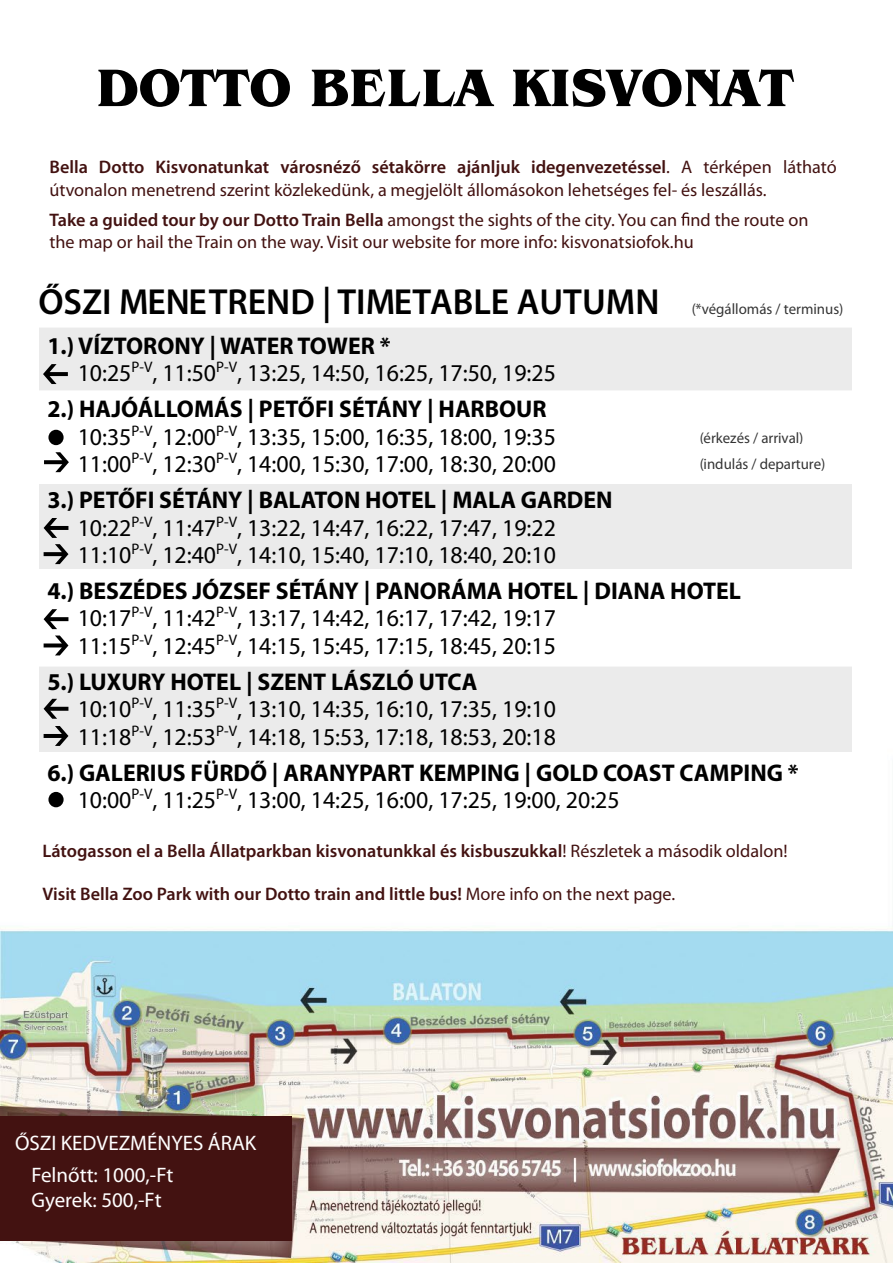
<style>
.page{position:relative;width:893px;height:1263px;background:#fff}
.page>*{position:absolute;margin:0;border:0;box-sizing:border-box;transform-origin:0 0}
.t1{font:700 54.6px "Benguiat IT Cby BT";color:#000}
.t2{font:600 36.3px "Myriad Pro";color:#000}
.t3{font:24.3px/27.3px "Myriad Pro";color:#000}
.t4{font:700 24.3px/27.3px "Myriad Pro";color:#000}
.t5{font:21px/31.2px "Myriad Pro";color:#fff}
.t6{font:18.15px/22.4px "Myriad Pro";color:#431211}
.t7{font:600 18.15px "Myriad Pro";color:#431211}
.t8{font:15.15px/27px "Myriad Pro";color:#000}
.s1{font-weight:600}
.s2{font-weight:700}
.s3{font-weight:400}
</style>
<div class="page">
<img style="left:0;top:216px;width:893px;height:1047px">
<svg style="left:681px;top:212px;width:8px;height:14px"></svg>
<div style="left:40px;top:327px;width:811px;height:64px;background:#ebebeb"></div>
<div style="left:40px;top:484px;width:811px;height:84px;background:#ebebeb"></div>
<div style="left:40px;top:667px;width:811px;height:84px;background:#ebebeb"></div>
<svg style="left:44px;top:544px;width:24px;height:20px"></svg>
<svg style="left:44px;top:452px;width:25px;height:20px"></svg>
<svg style="left:43px;top:364px;width:25px;height:20px"></svg>
<svg style="left:44px;top:635px;width:24px;height:20px"></svg>
<svg style="left:44px;top:726px;width:24px;height:20px"></svg>
<div style="left:48px;top:430px;width:16px;height:15px;background:#000;border-radius:50%"></div>
<div style="left:48px;top:792px;width:16px;height:15px;background:#000;border-radius:50%"></div>
<svg style="left:44px;top:699px;width:24px;height:20px"></svg>
<svg style="left:44px;top:609px;width:24px;height:20px"></svg>
<svg style="left:44px;top:518px;width:24px;height:20px"></svg>
<div style="left:0;top:1116px;width:291px;height:124px;background:#431211"></div>
<h1 class="t1" style="left:96px;top:54px;width:699px">DOTTO BELLA KISVONAT</h1>
<p class="t6" style="left:49px;top:156px;width:789px"><span class="s1">Bella Dotto Kisvonatunkat városnéző sétakörre ajánljuk idegenvezetéssel</span>. A térképen látható útvonalon menetrend szerint közlekedünk, a megjelölt állomásokon lehetséges fel- és leszállás.</p>
<p class="t6" style="left:49px;top:208px;width:760px"><span class="s1">Take a guided tour by our Dotto Train Bella</span> amongst the sights of the city. You can nd the route on the map or hail the Train on the way. Visit our website for more info: kisvonatsiofok.hu</p>
<h2 class="t2" style="left:38px;top:279px;width:622px">ŐSZI MENETREND | TIMETABLE AUTUMN</h2>
<p class="t3" style="left:78px;top:331px;width:480px;text-indent:-30px"><span class="s2">1.) VÍZTORONY | WATER TOWER *<br></span>10:25<sup>P-V</sup>, 11:50<sup>P-V</sup>, 13:25, 14:50, 16:25, 17:50, 19:25</p>
<p class="t3" style="left:78px;top:395px;width:480px;text-indent:-30px"><span class="s2">2.) HAJÓÁLLOMÁS | PETŐFI SÉTÁNY | HARBOUR<br></span>10:35<sup>P-V</sup>, 12:00<sup>P-V</sup>, 13:35, 15:00, 16:35, 18:00, 19:35<br>11:00<sup>P-V</sup>, 12:30<sup>P-V</sup>, 14:00, 15:30, 17:00, 18:30, 20:00</p>
<p class="t3" style="left:78px;top:486px;width:536px;text-indent:-30px"><span class="s2">3.) PETŐFI SÉTÁNY | BALATON HOTEL | MALA GARDEN<br></span>10:22<sup>P-V</sup>, 11:47<sup>P-V</sup>, 13:22, 14:47, 16:22, 17:47, 19:22<br>11:10<sup>P-V</sup>, 12:40<sup>P-V</sup>, 14:10, 15:40, 17:10, 18:40, 20:10</p>
<p class="t3" style="left:78px;top:577px;width:665px;text-indent:-30px"><span class="s2">4.) BESZÉDES JÓZSEF SÉTÁNY | PANORÁMA HOTEL | DIANA HOTEL<br></span>10:17<sup>P-V</sup>, 11:42<sup>P-V</sup>, 13:17, 14:42, 16:17, 17:42, 19:17<br>11:15<sup>P-V</sup>, 12:45<sup>P-V</sup>, 14:15, 15:45, 17:15, 18:45, 20:15</p>
<p class="t3" style="left:78px;top:668px;width:480px;text-indent:-30px"><span class="s2">5.) LUXURY HOTEL | SZENT LÁSZLÓ UTCA<br></span>10:10<sup>P-V</sup>, 11:35<sup>P-V</sup>, 13:10, 14:35, 16:10, 17:35, 19:10<br>11:18<sup>P-V</sup>, 12:53<sup>P-V</sup>, 14:18, 15:53, 17:18, 18:53, 20:18</p>
<p class="t4" style="left:78px;top:758px;width:722px;text-indent:-30px">6.) GALERIUS FÜRDŐ | ARANYPART KEMPING | GOLD COAST CAMPING *<br><span class="s3">10:00</span><sup>P-V</sup><span class="s3">, 11:25</span><sup>P-V</sup><span class="s3">, 13:00, 14:25, 16:00, 17:25, 19:00, 20:25</span></p>
<p class="t8" style="left:691px;top:295px;width:154px">(*végállomás / terminus)</p>
<p class="t8" style="left:699px;top:424px;width:127px">(érkezés / arrival) (indulás / departure)</p>
<p class="t7" style="left:43px;top:840px;width:747px">Látogasson el a Bella Állatparkban kisvonatunkkal és kisbuszukkal<span class="s3">! Részletek a második oldalon!</span></p>
<p class="t7" style="left:43px;top:882px;width:634px">Visit Bella Zoo Park with our Dotto train and little bus! <span class="s3">More info on the next page.</span></p>
<p class="t5" style="left:32px;top:1127px;width:226px;text-indent:-17px">ŐSZI KEDVEZMÉNYES ÁRAK<br>Felnőtt: 1000,-Ft</p>
<p class="t5" style="left:32px;top:1184px;width:132px">Gyerek: 500,-Ft</p>
</div>
